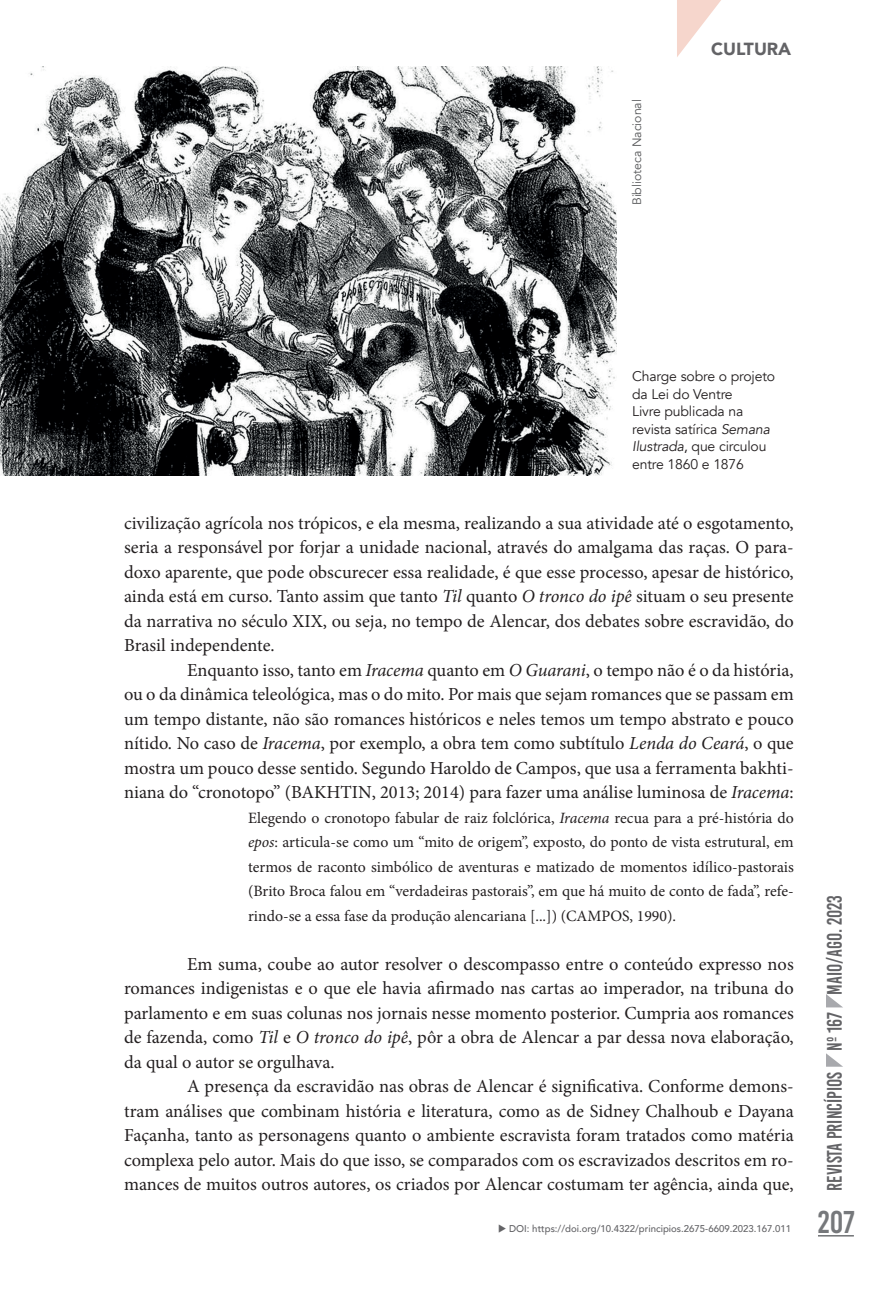
<style>
.page{position:relative;width:893px;height:1290px;background:#fff}
.page>*{position:absolute;margin:0;border:0;box-sizing:border-box;transform-origin:0 0}
.t1{font:31.5px "Bebas Kai";color:#76787b}
.t2{font:21px "Bebas Kai";color:#636366;scale:.9 1}
.t3{font:18.38px/24.5px "Minion Pro";color:#231f20;text-align:justify}
.t4{font:900 17.5px "Avenir";color:#636366}
.t5{font:15.75px/24.5px "Minion Pro";color:#231f20;text-align:justify}
.t6{font:14px/17.5px "Avenir";letter-spacing:-.01em;color:#231f20}
.t7{font:12.25px "Avenir";color:#57585a}
.t8{font:500 9.8px "Avenir";color:#636366}
.s1{font-style:italic}
.s2{font-style:inherit}
</style>
<div class="page">
<hr style="left:818px;top:1235px;width:36px;height:1px;background:#76787b">
<svg style="left:826px;top:1053px;width:17px;height:14px"></svg>
<svg style="left:826px;top:994px;width:17px;height:13px"></svg>
<svg style="left:677px;top:0;width:44px;height:57px"></svg>
<img style="left:0;top:67px;width:616px;height:409px">
<p class="t7" style="left:630px;top:205px;width:107px;rotate:-90deg">Biblioteca Nacional</p>
<p class="t4" style="left:711px;top:34px;width:82px">CULTURA</p>
<p class="t6" style="left:632px;top:368px;width:145px">Charge sobre o projeto da Lei do Ventre<br>Livre publicada na revista satírica <span class="s1">Semana<br>Ilustrada</span><span class="s2">,</span> que circulou entre 1860 e 1876</p>
<p class="t3" style="left:124px;top:511px;width:671px">civilização agrícola nos trópicos, e ela mesma, realizando a sua atividade até o esgotamento, seria a responsável por forjar a unidade nacional, através do amalgama das raças. O para&shy;doxo aparente, que pode obscurecer essa realidade, é que esse processo, apesar de histórico, ainda está em curso. Tanto assim que tanto <span class="s1">Til</span> quanto <span class="s1">O tronco do ipê</span> situam o seu presente da narrativa no século XIX, ou seja, no tempo de Alencar, dos debates sobre escravidão, do Brasil independente.</p>
<p class="t3" style="left:124px;top:658px;width:671px;text-indent:63px">Enquanto isso, tanto em <span class="s1">Iracema</span> quanto em <span class="s1">O Guarani</span>, o tempo não é o da história, ou o da dinâmica teleológica, mas o do mito. Por mais que sejam romances que se passam em um tempo distante, não são romances históricos e neles temos um tempo abstrato e pouco nítido. No caso de <span class="s1">Iracema</span>, por exemplo, a obra tem como subtítulo <span class="s1">Lenda do Ceará</span>, o que mostra um pouco desse sentido. Segundo Haroldo de Campos, que usa a ferramenta bakhti&shy;niana do “cronotopo” (BAKHTIN, 2013; 2014) para fazer uma análise luminosa de <span class="s1">Iracema</span>:</p>
<p class="t5" style="left:248px;top:806px;width:547px">Elegendo o cronotopo fabular de raiz folclórica, <span class="s1">Iracema</span> recua para a pré-história do <span class="s1">epos</span>: articula-se como um “mito de origem”, exposto, do ponto de vista estrutural, em termos de raconto simbólico de aventuras e matizado de momentos idílico-pastorais (Brito Broca falou em “verdadeiras pastorais”, em que há muito de conto de fada”, refe&shy;rindo-se a essa fase da produção alencariana [...]) (CAMPOS, 1990).</p>
<p class="t3" style="left:124px;top:952px;width:671px;text-indent:63px">Em suma, coube ao autor resolver o descompasso entre o conteúdo expresso nos romances indigenistas e o que ele havia afirmado nas cartas ao imperador, na tribuna do parlamento e em suas colunas nos jornais nesse momento posterior. Cumpria aos romances de fazenda, como <span class="s1">Til</span> e <span class="s1">O tronco do ipê</span>, pôr a obra de Alencar a par dessa nova elaboração, da qual o autor se orgulhava.</p>
<p class="t3" style="left:124px;top:1074px;width:671px;text-indent:63px">A presença da escravidão nas obras de Alencar é significativa. Conforme demons&shy;tram análises que combinam história e literatura, como as de Sidney Chalhoub e Dayana Façanha, tanto as personagens quanto o ambiente escravista foram tratados como matéria complexa pelo autor. Mais do que isso, se comparados com os escravizados descritos em ro&shy;mances de muitos outros autores, os criados por Alencar costumam ter agência, ainda que,</p>
<p class="t8" style="left:498px;top:1220px;width:295px">◆ DOI: https://doi.org/10.4322/principios.2675-6609.2023.167.011</p>
<p class="t2" style="left:823px;top:1191px;width:330px;rotate:-90deg">Revista Princípios nº 167 MAIO/AGO. 2023</p>
<h1 class="t1" style="left:818px;top:1205px;width:38px">207</h1>
</div>
